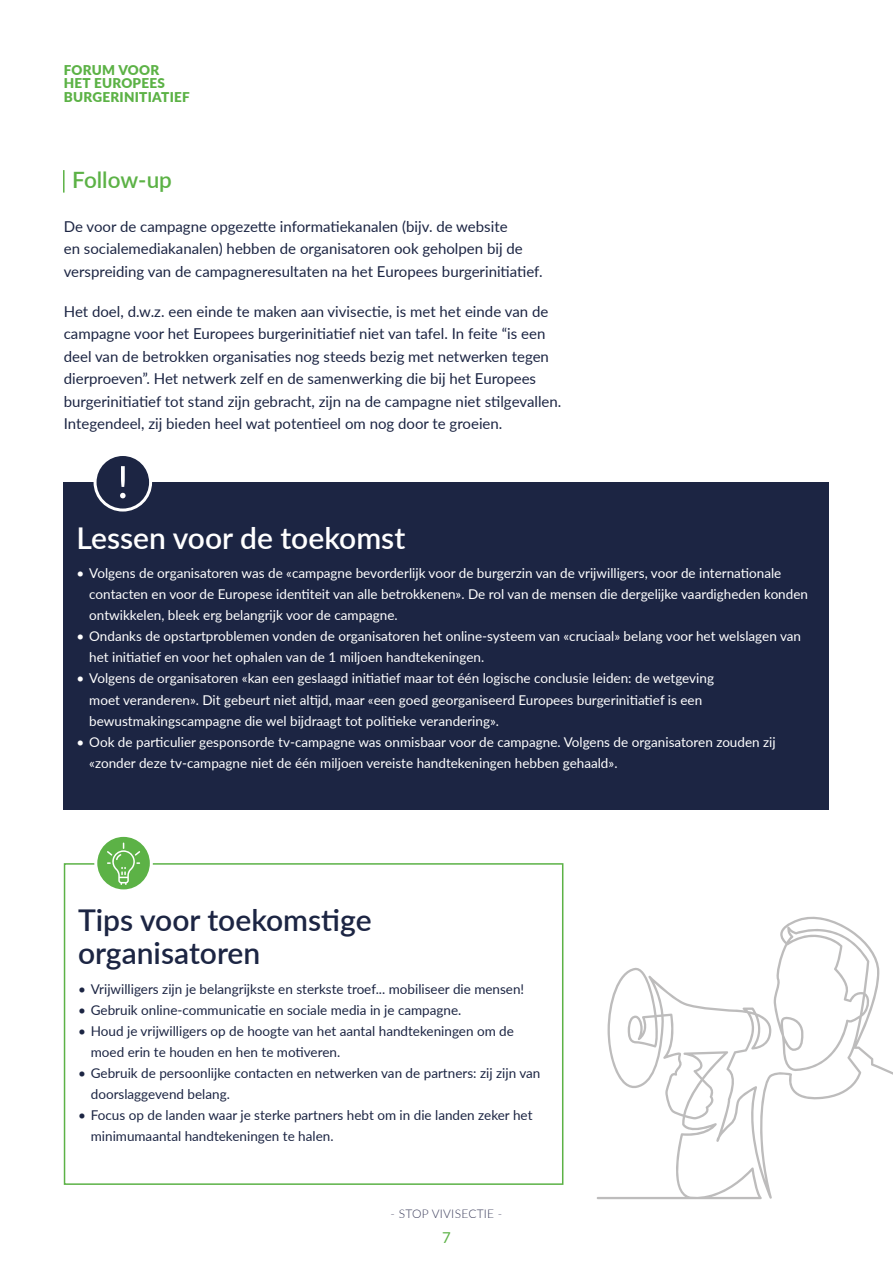
<style>
.page{position:relative;width:893px;height:1263px;background:#fff}
.page>*{position:absolute;margin:0;border:0;box-sizing:border-box;transform-origin:0 0}
.t1{font:600 30px/33px "Lato";color:#1c2543}
.t2{font:600 30px "Lato";color:#fff}
.t3{font:600 22.5px "Lato";color:#5cb246}
.t4{font:15px/22.5px "Lato";color:#1c2543}
.t5{font:15px "Lato";color:#5cb246}
.t6{font:13.5px/21px "Lato";color:#fff}
.t7{font:13.5px/21px "Lato";color:#1c2543}
.t8{font:900 13.5px/13.5px "Lato";letter-spacing:.02em;color:#5cb246}
.t9{font:300 12px "Lato";letter-spacing:.02em;color:#3c3e5c}
</style>
<div class="page">
<hr style="left:63px;top:170px;width:2px;height:23px;background:#5cb246">
<div style="left:64px;top:482px;width:765px;height:328px;background:#1c2543"></div>
<div style="left:95px;top:454px;width:56px;height:56px;background:#1c2543;border-radius:50%"></div>
<div style="left:94px;top:453px;width:58px;height:58px;border:3px solid #fff;border-radius:50%"></div>
<svg style="left:120px;top:466px;width:6px;height:32px"></svg>
<div style="left:64px;top:863px;width:499px;height:322px;border:2px solid #5cb246"></div>
<svg style="left:96px;top:835px;width:55px;height:56px"></svg>
<div style="left:94px;top:834px;width:59px;height:58px;border:3px solid #fff;border-radius:50%"></div>
<svg style="left:107px;top:842px;width:33px;height:43px"></svg>
<svg style="left:597px;top:916px;width:296px;height:283px"></svg>
<p class="t8" style="left:64px;top:62px;width:127px">FORUM VOOR<br>HET EUROPEES<br>BURGERINITIATIEF</p>
<h2 class="t3" style="left:72px;top:164px;width:101px">Follow-up</h2>
<p class="t4" style="left:64px;top:215px;width:480px">De voor de campagne opgezette informatiekanalen (bijv. de website<br>en socialemediakanalen) hebben de organisatoren ook geholpen bij de verspreiding van de campagneresultaten na het Europees burgerinitiatief.</p>
<p class="t4" style="left:64px;top:299px;width:499px">Het doel, d.w.z. een einde te maken aan vivisectie, is met het einde van de campagne voor het Europees burgerinitiatief niet van tafel. In feite “is een deel van de betrokken organisaties nog steeds bezig met netwerken tegen dierproeven”. Het netwerk zelf en de samenwerking die bij het Europees burgerinitiatief tot stand zijn gebracht, zijn na de campagne niet stilgevallen.<br>Integendeel, zij bieden heel wat potentieel om nog door te groeien.</p>
<h1 class="t2" style="left:77px;top:516px;width:330px">Lessen voor de toekomst</h1>
<p class="t6" style="left:89px;top:562px;width:720px;text-indent:-13px">• Volgens de organisatoren was de «campagne bevorderlijk voor de burgerzin van de vrijwilligers, voor de internationale contacten en voor de Europese identiteit van alle betrokkenen». De rol van de mensen die dergelijke vaardigheden konden ontwikkelen, bleek erg belangrijk voor de campagne.</p>
<p class="t6" style="left:89px;top:625px;width:713px;text-indent:-13px">• Ondanks de opstartproblemen vonden de organisatoren het online-systeem van «cruciaal» belang voor het welslagen van het initiatief en voor het ophalen van de 1 miljoen handtekeningen.</p>
<p class="t6" style="left:89px;top:667px;width:626px;text-indent:-13px">• Volgens de organisatoren «kan een geslaagd initiatief maar tot één logische conclusie leiden: de wetgeving moet veranderen». Dit gebeurt niet altijd, maar «een goed georganiseerd Europees burgerinitiatief is een bewustmakingscampagne die wel bijdraagt tot politieke verandering».</p>
<p class="t6" style="left:89px;top:730px;width:688px;text-indent:-13px">• Ook de particulier gesponsorde tv-campagne was onmisbaar voor de campagne. Volgens de organisatoren zouden zij «zonder deze tv-campagne niet de één miljoen vereiste handtekeningen hebben gehaald».</p>
<h1 class="t1" style="left:78px;top:903px;width:295px">Tips voor toekomstige organisatoren</h1>
<p class="t7" style="left:78px;top:978px;width:448px">• Vrijwilligers zijn je belangrijkste en sterkste troef... mobiliseer die mensen!</p>
<p class="t7" style="left:78px;top:999px;width:385px">• Gebruik online-communicatie en sociale media in je campagne.</p>
<p class="t7" style="left:91px;top:1020px;width:425px;text-indent:-13px">• Houd je vrijwilligers op de hoogte van het aantal handtekeningen om de moed erin te houden en hen te motiveren.</p>
<p class="t7" style="left:91px;top:1062px;width:451px;text-indent:-13px">• Gebruik de persoonlijke contacten en netwerken van de partners: zij zijn van doorslaggevend belang.</p>
<p class="t7" style="left:91px;top:1104px;width:443px;text-indent:-13px">• Focus op de landen waar je sterke partners hebt om in die landen zeker het minimumaantal handtekeningen te halen.</p>
<p class="t9" style="left:391px;top:1206px;width:113px">- STOP VIVISECTIE -</p>
<p class="t5" style="left:442px;top:1227px;width:10px">7</p>
</div>
